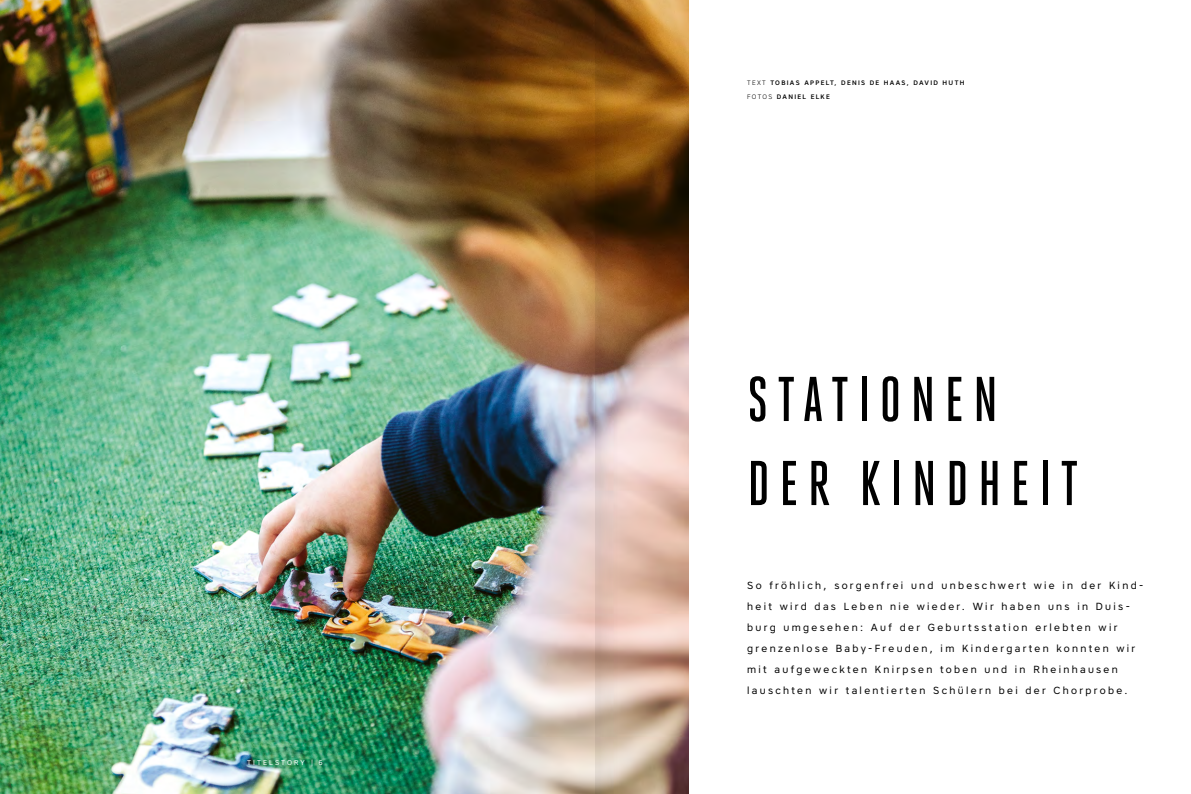
<style>
.page{position:relative;width:1191px;height:794px;background:#fff}
.page>*{position:absolute;margin:0;border:0;box-sizing:border-box;transform-origin:0 0}
.t1{font:500 63.1px/84px "Heroic Condensed";letter-spacing:.145em;color:#000}
.t2{font:10.3px/21px "Core Sans A45";letter-spacing:.225em;color:#000}
.t3{font:7px "Core Sans A45";letter-spacing:.3em;color:#fff}
.t4{font:500 6.5px/14px "Core Sans A55";letter-spacing:.2em;color:#000}
.s1{font-family:"Core Sans A35";font-weight:300}
</style>
<div class="page">
<img style="left:0;top:0;width:688px;height:794px">
<svg style="left:595px;top:0;width:22px;height:794px;background:#a9876d"></svg>
<p class="t3" style="left:247px;top:758px;width:77px">TITELSTORY | 6</p>
<p class="t4" style="left:747px;top:75px;width:219px"><span class="s1">TEXT</span> TOBIAS APPELT, DENIS DE HAAS, DAVID HUTH<br><span class="s1">FOTOS</span> DANIEL ELKE</p>
<h1 class="t1" style="left:747px;top:357px;width:332px">STATIONEN<br>DER KINDHEIT</h1>
<p class="t2" style="left:747px;top:575px;width:397px">So fröhlich, sorgenfrei und unbeschwert wie in der Kind&shy;heit wird das Leben nie wieder. Wir haben uns in Duis&shy;burg umgesehen: Auf der Geburtsstation erlebten wir grenzenlose Baby-Freuden, im Kindergarten konnten wir mit aufgeweckten Knirpsen toben und in Rheinhausen lauschten wir talentierten Schülern bei der Chorprobe.</p>
</div>
